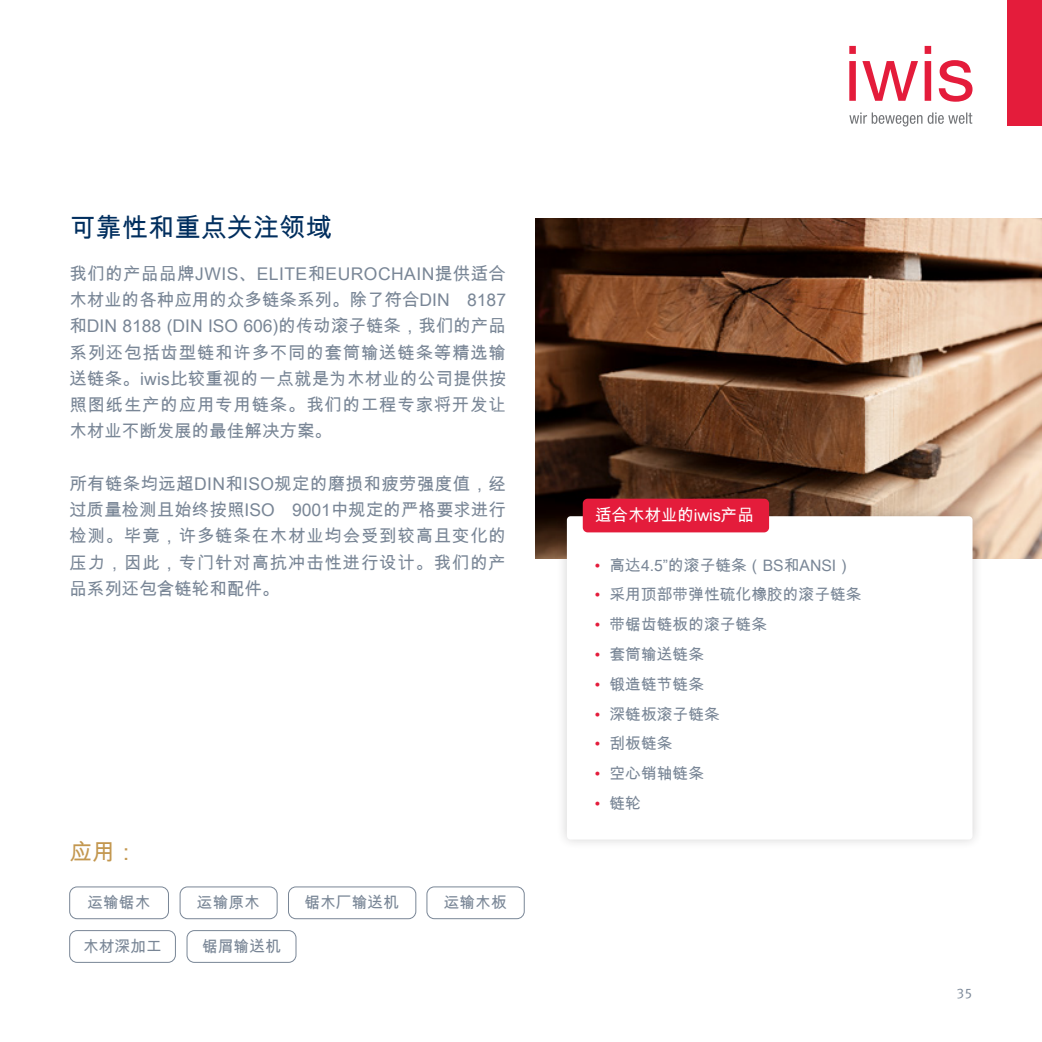
<style>
.page{position:relative;width:1042px;height:1042px;background:#fff}
.page>*{position:absolute;margin:0;border:0;box-sizing:border-box;transform-origin:0 0}
.Überschrift_DE{font:26.25px "Arial Unicode MS";color:#002e5e}
.t1{font:22.75px "Arial Unicode MS";color:#c3974f}
.t2{font:17.5px/26.2px "Arial Unicode MS";letter-spacing:.04em;color:#798696;text-align:justify}
.Aufzählung_DE{font:16.62px "Arial Unicode MS";letter-spacing:-.01em;color:#fff}
.Auflzählung{font:15.75px "Arial Unicode MS";color:#798696}
.t3{font:14px "Meta OT";color:#798696}
.s1{color:#e41c3b}
</style>
<div class="page">
<div style="left:1007px;top:0;width:35px;height:126px;background:#e41c3b"></div>
<svg style="left:849px;top:112px;width:123px;height:14px"></svg>
<svg style="left:849px;top:46px;width:123px;height:56px"></svg>
<img style="left:536px;top:218px;width:506px;height:341px">
<div style="left:556px;top:506px;width:427px;height:344px;background:#231f20;opacity:.2"></div>
<div style="left:567px;top:516px;width:405px;height:323px;background:#fff;border-radius:4px"></div>
<div style="left:583px;top:499px;width:186px;height:33px;background:#e41c3b;border-radius:5px"></div>
<div style="left:69px;top:886px;width:100px;height:33px;border:1px solid #798696;border-radius:7px"></div>
<div style="left:180px;top:886px;width:97px;height:33px;border:1px solid #798696;border-radius:7px"></div>
<div style="left:288px;top:886px;width:128px;height:33px;border:1px solid #798696;border-radius:7px"></div>
<div style="left:427px;top:886px;width:97px;height:33px;border:1px solid #798696;border-radius:7px"></div>
<div style="left:69px;top:930px;width:107px;height:32px;border:1px solid #798696;border-radius:7px"></div>
<div style="left:187px;top:930px;width:109px;height:32px;border:1px solid #798696;border-radius:7px"></div>
<p class="Überschrift_DE" style="left:69px;top:209px;width:264px">可靠性和重点关注领域</p>
<p class="t2" style="left:69px;top:260px;width:438px">我们的产品品牌JWIS、ELITE和EUROCHAIN提供适合木材业的各种应用的众多链条系列。除了符合DIN 8187和DIN 8188 (DIN ISO 606)的传动滚子链条，我们的产品系列还包括齿型链和许多不同的套筒输送链条等精选输送链条。iwis比较重视的一点就是为木材业的公司提供按照图纸生产的应用专用链条。我们的工程专家将开发让木材业不断发展的最佳解决方案。</p>
<p class="t2" style="left:69px;top:470px;width:438px">所有链条均远超DIN和ISO规定的磨损和疲劳强度值，经过质量检测且始终按照ISO 9001中规定的严格要求进行检测。毕竟，许多链条在木材业均会受到较高且变化的压力，因此，专门针对高抗冲击性进行设计。我们的产品系列还包含链轮和配件。</p>
<p class="t1" style="left:69px;top:835px;width:70px">应用：</p>
<p class="Auflzählung" style="left:87px;top:891px;width:64px">运输锯木</p>
<p class="Auflzählung" style="left:197px;top:891px;width:64px">运输原木</p>
<p class="Auflzählung" style="left:304px;top:891px;width:96px">锯木厂输送机</p>
<p class="Auflzählung" style="left:444px;top:891px;width:64px">运输木板</p>
<p class="Auflzählung" style="left:83px;top:935px;width:80px">木材深加工</p>
<p class="Auflzählung" style="left:202px;top:935px;width:80px">锯屑输送机</p>
<p class="Aufzählung_DE" style="left:595px;top:503px;width:160px">适合木材业的iwis产品</p>
<p class="Auflzählung" style="left:595px;top:554px;width:259px"><span class="s1">•</span> 高达4.5”的滚子链条（BS和ANSI）</p>
<p class="Auflzählung" style="left:595px;top:583px;width:268px"><span class="s1">•</span> 采用顶部带弹性硫化橡胶的滚子链条</p>
<p class="Auflzählung" style="left:595px;top:613px;width:174px"><span class="s1">•</span> 带锯齿链板的滚子链条</p>
<p class="Auflzählung" style="left:595px;top:643px;width:111px"><span class="s1">•</span> 套筒输送链条</p>
<p class="Auflzählung" style="left:595px;top:673px;width:111px"><span class="s1">•</span> 锻造链节链条</p>
<p class="Auflzählung" style="left:595px;top:702px;width:127px"><span class="s1">•</span> 深链板滚子链条</p>
<p class="Auflzählung" style="left:595px;top:732px;width:79px"><span class="s1">•</span> 刮板链条</p>
<p class="Auflzählung" style="left:595px;top:762px;width:111px"><span class="s1">•</span> 空心销轴链条</p>
<p class="Auflzählung" style="left:595px;top:792px;width:48px"><span class="s1">•</span> 链轮</p>
<p class="t3" style="left:956px;top:984px;width:17px">35</p>
</div>
